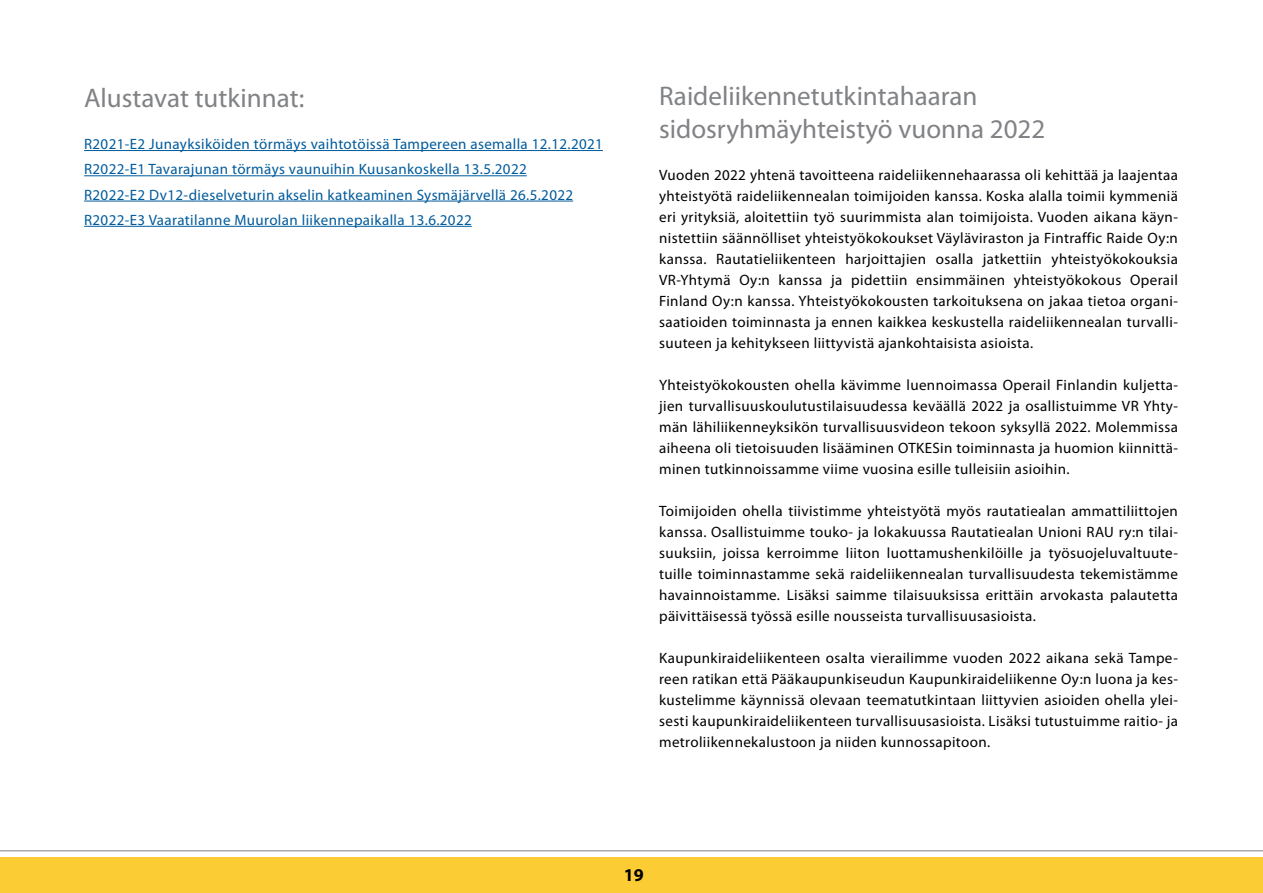
<style>
.page{position:relative;width:1263px;height:893px;background:#fff}
.page>*{position:absolute;margin:0;border:0;box-sizing:border-box;transform-origin:0 0}
.Otsikko_2{font:27px/32.4px "Myriad Pro";color:#808285}
.t1{font:700 18px "Myriad Pro";color:#000}
.leipis{font:15px/21px "Myriad Pro";letter-spacing:.025em;color:#000;text-align:justify}
.leipis-2{font:15px "Myriad Pro";letter-spacing:.025em;color:#005b9c}
</style>
<div class="page">
<div style="left:0;top:857px;width:1263px;height:36px;background:#fbcc33"></div>
<hr style="left:0;top:850px;width:1263px;height:1px;background:#a7a9ac">
<hr style="left:84px;top:150px;width:519px;height:1px;background:#005b9c">
<hr style="left:84px;top:175px;width:443px;height:1px;background:#005b9c">
<hr style="left:84px;top:201px;width:489px;height:1px;background:#005b9c">
<hr style="left:84px;top:226px;width:388px;height:1px;background:#005b9c">
<p class="Otsikko_2" style="left:84px;top:81px;width:222px">Alustavat tutkinnat:</p>
<p class="leipis-2" style="left:84px;top:135px;width:520px">R2021-E2 Junayksiköiden törmäys vaihtotöissä Tampereen asemalla 12.12.2021</p>
<p class="leipis-2" style="left:84px;top:160px;width:444px">R2022-E1 Tavarajunan törmäys vaunuihin Kuusankoskella 13.5.2022</p>
<p class="leipis-2" style="left:84px;top:185px;width:490px">R2022-E2 Dv12-dieselveturin akselin katkeaminen Sysmäjärvellä 26.5.2022</p>
<p class="leipis-2" style="left:84px;top:211px;width:389px">R2022-E3 Vaaratilanne Muurolan liikennepaikalla 13.6.2022</p>
<p class="Otsikko_2" style="left:659px;top:80px;width:388px">Raideliikennetutkintahaaran sidosryhmäyhteistyö vuonna 2022</p>
<p class="leipis" style="left:659px;top:164px;width:520px">Vuoden 2022 yhtenä tavoitteena raideliikennehaarassa oli kehittää ja laajentaa yhteistyötä raideliikennealan toimijoiden kanssa. Koska alalla toimii kymmeniä eri yrityksiä, aloitettiin työ suurimmista alan toimijoista. Vuoden aikana käyn&shy;nistettiin säännölliset yhteistyökokoukset Väyläviraston ja Fintraffic Raide Oy:n kanssa. Rautatieliikenteen harjoittajien osalla jatkettiin yhteistyökokouksia VR-Yhtymä Oy:n kanssa ja pidettiin ensimmäinen yhteistyökokous Operail Finland Oy:n kanssa. Yhteistyökokousten tarkoituksena on jakaa tietoa organi&shy;saatioiden toiminnasta ja ennen kaikkea keskustella raideliikennealan turvalli&shy;suuteen ja kehitykseen liittyvistä ajankohtaisista asioista.</p>
<p class="leipis" style="left:659px;top:374px;width:520px">Yhteistyökokousten ohella kävimme luennoimassa Operail Finlandin kuljetta&shy;jien turvallisuuskoulutustilaisuudessa keväällä 2022 ja osallistuimme VR Yhty&shy;män lähiliikenneyksikön turvallisuusvideon tekoon syksyllä 2022. Molemmissa aiheena oli tietoisuuden lisääminen OTKESin toiminnasta ja huomion kiinnittä&shy;minen tutkinnoissamme viime vuosina esille tulleisiin asioihin.</p>
<p class="leipis" style="left:659px;top:500px;width:520px">Toimijoiden ohella tiivistimme yhteistyötä myös rautatiealan ammattiliittojen kanssa. Osallistuimme touko- ja lokakuussa Rautatiealan Unioni RAU ry:n tilai&shy;suuksiin, joissa kerroimme liiton luottamushenkilöille ja työsuojeluvaltuute&shy;tuille toiminnastamme sekä raideliikennealan turvallisuudesta tekemistämme havainnoistamme. Lisäksi saimme tilaisuuksissa erittäin arvokasta palautetta päivittäisessä työssä esille nousseista turvallisuusasioista.</p>
<p class="leipis" style="left:659px;top:647px;width:520px">Kaupunkiraideliikenteen osalta vierailimme vuoden 2022 aikana sekä Tampe&shy;reen ratikan että Pääkaupunkiseudun Kaupunkiraideliikenne Oy:n luona ja kes&shy;kustelimme käynnissä olevaan teematutkintaan liittyvien asioiden ohella ylei&shy;sesti kaupunkiraideliikenteen turvallisuusasioista. Lisäksi tutustuimme raitio- ja metroliikennekalustoon ja niiden kunnossapitoon.</p>
<p class="t1" style="left:624px;top:863px;width:21px">19</p>
</div>
